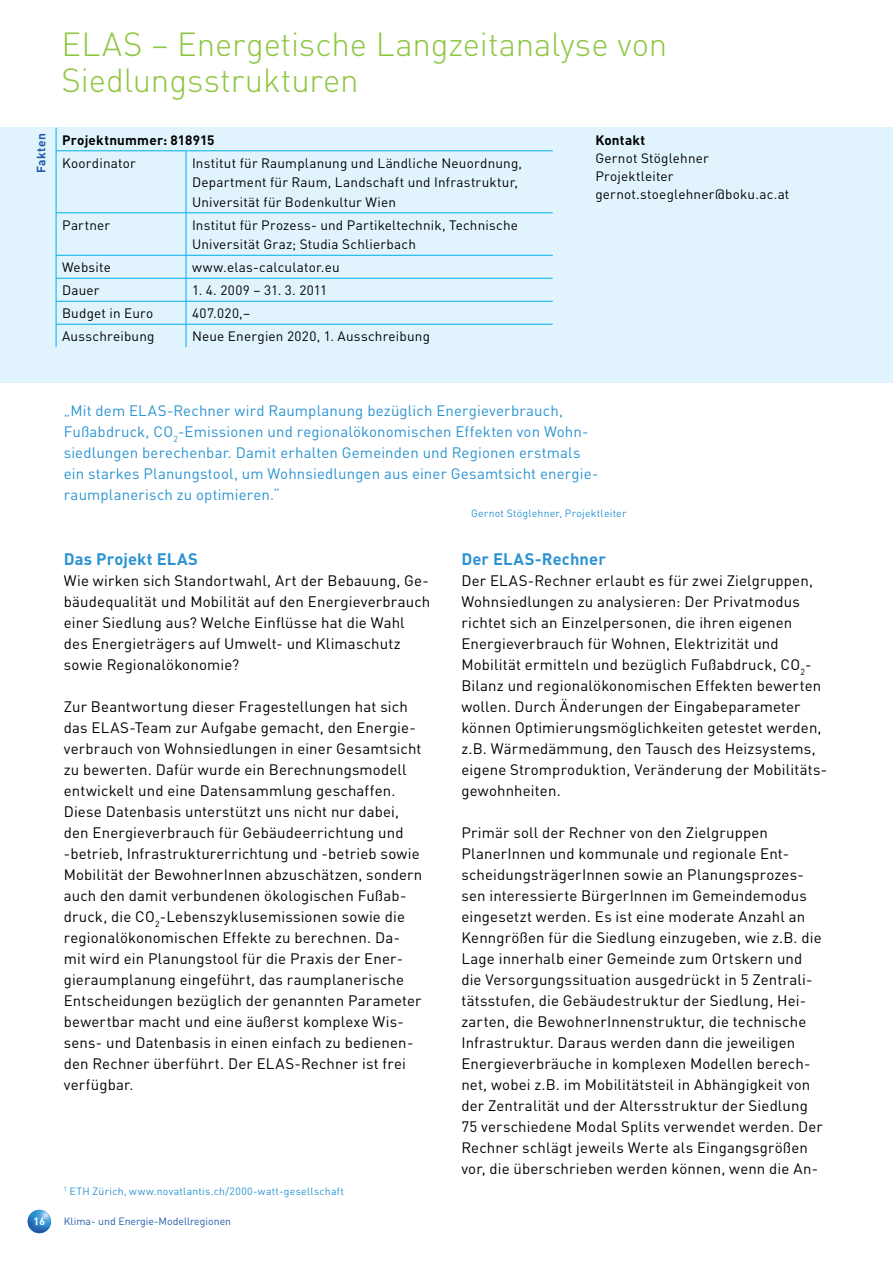
<style>
.page{position:relative;width:893px;height:1263px;background:#fff}
.page>*{position:absolute;margin:0;border:0;box-sizing:border-box;transform-origin:0 0}
.t1{font:300 33px/36px "DIN";letter-spacing:-.005em;color:#8dc63f}
.t2{font:700 16.5px "DIN";letter-spacing:.01em;color:#2b93d1}
.t3{font:15px/21px "DIN";letter-spacing:.01em;color:#000}
.t4{font:15px/21px "DIN";letter-spacing:.01em;color:#2b93d1}
.t5{font:13.5px/19.5px "DIN";letter-spacing:.015em;color:#000}
.t6{font:700 13.5px "DIN";letter-spacing:.015em;color:#000}
.t7{font:700 12px "DIN";letter-spacing:.02em;color:#225ba9}
.t8{font:10.5px "DIN";letter-spacing:.02em;color:#2b93d1}
.t9{font:10.5px "DIN";color:#225ba9}
.t10{font:700 10.5px "DIN";color:#fff}
</style>
<div class="page">
<div style="left:0;top:128px;width:893px;height:255px;background:#e1f4fd"></div>
<img style="left:28px;top:1210px;width:23px;height:23px;border-radius:12px">
<svg style="left:56px;top:128px;width:1px;height:23px"></svg>
<hr style="left:56px;top:151px;width:130px;height:1px;background:#00aeef">
<hr style="left:56px;top:151px;width:1px;height:62px;background:#00aeef">
<hr style="left:186px;top:151px;width:367px;height:1px;background:#00aeef">
<hr style="left:186px;top:151px;width:1px;height:62px;background:#00aeef">
<hr style="left:56px;top:213px;width:130px;height:1px;background:#00aeef">
<hr style="left:56px;top:213px;width:1px;height:42px;background:#00aeef">
<hr style="left:186px;top:213px;width:367px;height:1px;background:#00aeef">
<hr style="left:186px;top:213px;width:1px;height:42px;background:#00aeef">
<hr style="left:56px;top:255px;width:130px;height:1px;background:#00aeef">
<hr style="left:186px;top:255px;width:367px;height:1px;background:#00aeef">
<hr style="left:56px;top:278px;width:130px;height:1px;background:#00aeef">
<hr style="left:186px;top:278px;width:367px;height:1px;background:#00aeef">
<hr style="left:56px;top:301px;width:130px;height:1px;background:#00aeef">
<hr style="left:186px;top:301px;width:367px;height:1px;background:#00aeef">
<hr style="left:56px;top:324px;width:130px;height:1px;background:#00aeef">
<svg style="left:56px;top:255px;width:1px;height:92px"></svg>
<hr style="left:186px;top:324px;width:367px;height:1px;background:#00aeef">
<svg style="left:186px;top:255px;width:1px;height:92px"></svg>
<h1 class="t1" style="left:62px;top:26px;width:607px">ELAS – Energetische Langzeitanalyse von<br>Siedlungsstrukturen</h1>
<p class="t7" style="left:33px;top:173px;width:41px;rotate:-90deg">Fakten</p>
<p class="t6" style="left:62px;top:131px;width:154px">Projektnummer: 818915</p>
<p class="t5" style="left:62px;top:153px;width:75px">Koordinator</p>
<p class="t5" style="left:192px;top:153px;width:332px">Institut für Raumplanung und Ländliche Neuordnung,<br>Department für Raum, Landschaft und Infrastruktur,<br>Universität für Bodenkultur Wien</p>
<p class="t5" style="left:62px;top:215px;width:50px">Partner</p>
<p class="t5" style="left:192px;top:215px;width:327px">Institut für Prozess- und Partikeltechnik, Technische<br>Universität Graz; Studia Schlierbach</p>
<p class="t5" style="left:62px;top:257px;width:50px">Website</p>
<p class="t5" style="left:192px;top:257px;width:149px">www.elas-calculator.eu</p>
<p class="t5" style="left:62px;top:280px;width:39px">Dauer</p>
<p class="t5" style="left:192px;top:280px;width:137px">1. 4. 2009 – 31. 3. 2011</p>
<p class="t5" style="left:62px;top:303px;width:93px">Budget in Euro</p>
<p class="t5" style="left:192px;top:303px;width:60px">407.020,–</p>
<p class="t5" style="left:62px;top:326px;width:94px">Ausschreibung</p>
<p class="t5" style="left:192px;top:326px;width:239px">Neue Energien 2020, 1. Ausschreibung</p>
<p class="t6" style="left:595px;top:131px;width:52px">Kontakt</p>
<p class="t5" style="left:595px;top:149px;width:196px;line-height:18px">Gernot Stöglehner<br>Projektleiter gernot.stoeglehner@boku.ac.at</p>
<p class="t4" style="left:64px;top:400px;width:536px">„Mit dem ELAS-Rechner wird Raumplanung bezüglich Energieverbrauch, Fußabdruck, CO<sub>2</sub>-Emissionen und regionalökonomischen Effekten von Wohn&shy;siedlungen berechenbar. Damit erhalten Gemeinden und Regionen erstmals ein starkes Planungstool, um Wohnsiedlungen aus einer Gesamtsicht energie&shy;raumplanerisch zu optimieren.“</p>
<p class="t8" style="left:471px;top:506px;width:157px">Gernot Stöglehner, Projektleiter</p>
<p class="t2" style="left:64px;top:548px;width:136px">Das Projekt ELAS</p>
<p class="t3" style="left:64px;top:569px;width:368px">Wie wirken sich Standortwahl, Art der Bebauung, Ge&shy;bäudequalität und Mobilität auf den Energieverbrauch einer Siedlung aus? Welche Einflüsse hat die Wahl des Energieträgers auf Umwelt- und Klimaschutz sowie Regionalökonomie?</p>
<p class="t3" style="left:64px;top:695px;width:360px">Zur Beantwortung dieser Fragestellungen hat sich das ELAS-Team zur Aufgabe gemacht, den Energie&shy;verbrauch von Wohnsiedlungen in einer Gesamtsicht zu bewerten. Dafür wurde ein Berechnungsmodell entwickelt und eine Datensammlung geschaffen.<br>Diese Datenbasis unterstützt uns nicht nur dabei, den Energieverbrauch für Gebäudeerrichtung und -betrieb, Infrastrukturerrichtung und -betrieb sowie Mobilität der BewohnerInnen abzuschätzen, sondern auch den damit verbundenen ökologischen Fußab&shy;druck, die CO<sub>2</sub>-Lebenszyklusemissionen sowie die regionalökonomischen Effekte zu berechnen. Da&shy;mit wird ein Planungstool für die Praxis der Ener&shy;gieraumplanung eingeführt, das raumplanerische Entscheidungen bezüglich der genannten Parameter bewertbar macht und eine äußerst komplexe Wis&shy;sens- und Datenbasis in einen einfach zu bedienen&shy;den Rechner überführt. Der ELAS-Rechner ist frei verfügbar.</p>
<p class="t2" style="left:461px;top:548px;width:146px">Der ELAS-Rechner</p>
<p class="t3" style="left:461px;top:569px;width:367px">Der ELAS-Rechner erlaubt es für zwei Zielgruppen, Wohnsiedlungen zu analysieren: Der Privatmodus richtet sich an Einzelpersonen, die ihren eigenen Energieverbrauch für Wohnen, Elektrizität und Mobilität ermitteln und bezüglich Fußabdruck, CO<sub>2</sub>- Bilanz und regionalökonomischen Effekten bewerten wollen. Durch Änderungen der Eingabeparameter können Optimierungsmöglichkeiten getestet werden, z.B. Wärmedämmung, den Tausch des Heizsystems, eigene Stromproduktion, Veränderung der Mobilitäts&shy;gewohnheiten.</p>
<p class="t3" style="left:461px;top:821px;width:363px">Primär soll der Rechner von den Zielgruppen PlanerInnen und kommunale und regionale Ent&shy;scheidungsträgerInnen sowie an Planungsprozes&shy;sen interessierte BürgerInnen im Gemeindemodus eingesetzt werden. Es ist eine moderate Anzahl an Kenngrößen für die Siedlung einzugeben, wie z.B. die Lage innerhalb einer Gemeinde zum Ortskern und die Versorgungssituation ausgedrückt in 5 Zentrali&shy;tätsstufen, die Gebäudestruktur der Siedlung, Hei&shy;zarten, die BewohnerInnenstruktur, die technische Infrastruktur. Daraus werden dann die jeweiligen Energieverbräuche in komplexen Modellen berech&shy;net, wobei z.B. im Mobilitätsteil in Abhängigkeit von der Zentralität und der Altersstruktur der Siedlung 75 verschiedene Modal Splits verwendet werden. Der Rechner schlägt jeweils Werte als Eingangsgrößen vor, die überschrieben werden können, wenn die An-</p>
<p class="t8" style="left:64px;top:1184px;width:282px"><sup>1</sup> ETH Zürich, www.novatlantis.ch/2000-watt-gesellschaft</p>
<p class="t10" style="left:34px;top:1214px;width:13px">16</p>
<p class="t9" style="left:64px;top:1214px;width:169px">Klima- und Energie-Modellregionen</p>
</div>
